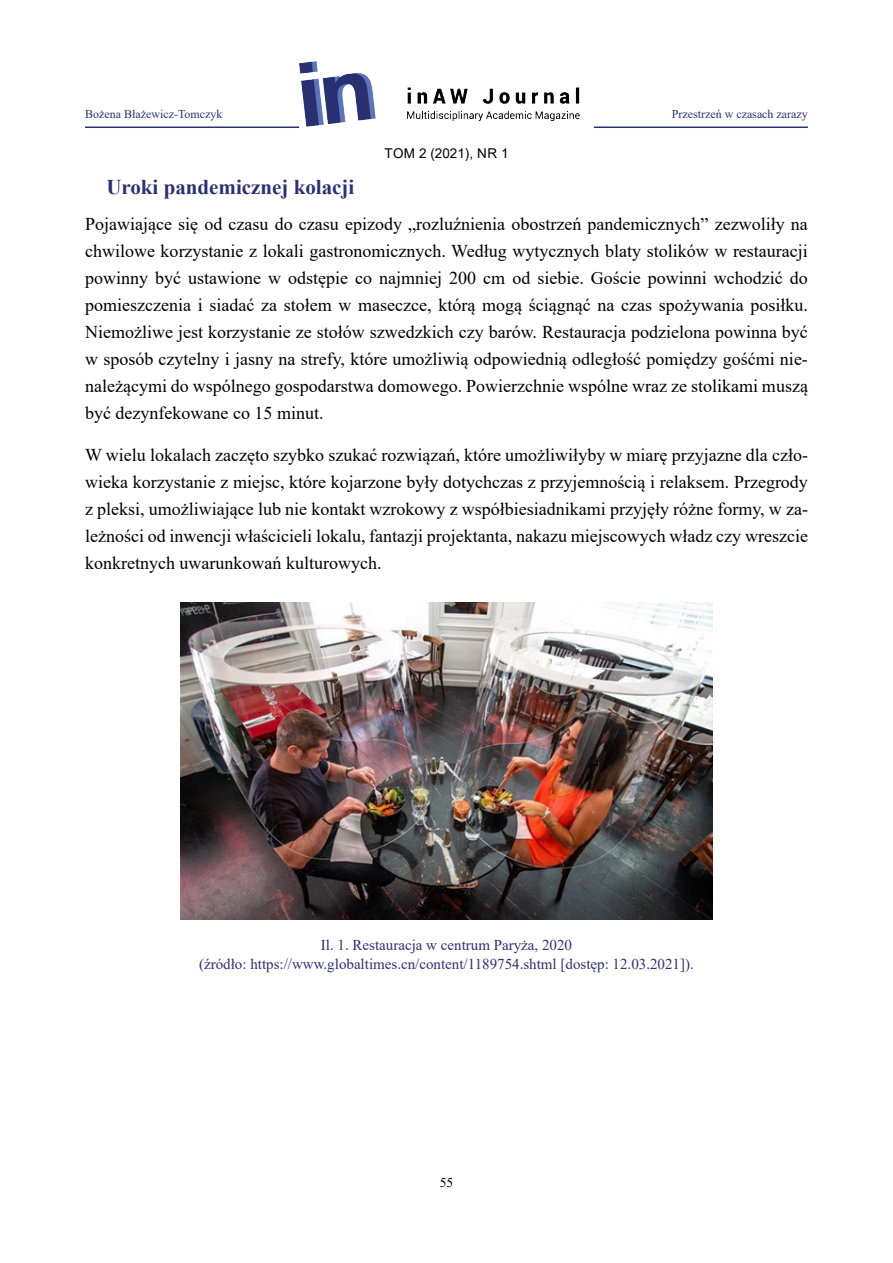
<style>
.page{position:relative;width:893px;height:1263px;background:#fff}
.page>*{position:absolute;margin:0;border:0;box-sizing:border-box;transform-origin:0 0}
.t1{font:700 21px "Times New Roman";color:#2b316f}
.t2{font:18px/27px "Times New Roman";color:#000;text-align:justify}
.t3{font:15px/18.8px "Times New Roman";color:#2b316f;text-align:center}
.t4{font:13.5px "Arial";letter-spacing:.01em;color:#000}
.t5{font:13.5px "Times New Roman";color:#000}
.t6{font:12px "Times New Roman";color:#2b316f}
</style>
<div class="page">
<img style="left:299px;top:61px;width:281px;height:66px">
<hr style="left:85px;top:126px;width:214px;height:2px;background:#2b316f">
<hr style="left:594px;top:126px;width:214px;height:2px;background:#2b316f">
<img style="left:181px;top:603px;width:531px;height:316px">
<p class="t6" style="left:85px;top:106px;width:139px">Bożena Błażewicz-Tomczyk</p>
<p class="t6" style="left:672px;top:106px;width:138px">Przestrzeń w czasach zarazy</p>
<p class="t4" style="left:384px;top:144px;width:126px">TOM 2 (2021), NR 1</p>
<p class="t1" style="left:106px;top:172px;width:250px">Uroki pandemicznej kolacji</p>
<p class="t2" style="left:85px;top:210px;width:724px">Pojawiające się od czasu do czasu epizody „rozluźnienia obostrzeń pandemicznych” zezwoliły na chwilowe korzystanie z lokali gastronomicznych. Według wytycznych blaty stolików w restauracji powinny być ustawione w odstępie co najmniej 200 cm od siebie. Goście powinni wchodzić do pomieszczenia i siadać za stołem w maseczce, którą mogą ściągnąć na czas spożywania posiłku.<br>Niemożliwe jest korzystanie ze stołów szwedzkich czy barów. Restauracja podzielona powinna być w sposób czytelny i jasny na strefy, które umożliwią odpowiednią odległość pomiędzy gośćmi nie&shy;należącymi do wspólnego gospodarstwa domowego. Powierzchnie wspólne wraz ze stolikami muszą być dezynfekowane co 15 minut.</p>
<p class="t2" style="left:85px;top:441px;width:724px">W wielu lokalach zaczęto szybko szukać rozwiązań, które umożliwiłyby w miarę przyjazne dla czło&shy;wieka korzystanie z miejsc, które kojarzone były dotychczas z przyjemnością i relaksem. Przegrody z pleksi, umożliwiające lub nie kontakt wzrokowy z współbiesiadnikami przyjęły różne formy, w za&shy;leżności od inwencji właścicieli lokalu, fantazji projektanta, nakazu miejscowych władz czy wreszcie konkretnych uwarunkowań kulturowych.</p>
<p class="t3" style="left:199px;top:935px;width:496px">Il. 1. Restauracja w centrum Paryża, 2020<br>(źródło: https://www.globaltimes.cn/content/1189754.shtml [dostęp: 12.03.2021]).</p>
<p class="t5" style="left:440px;top:1173px;width:15px">55</p>
</div>
